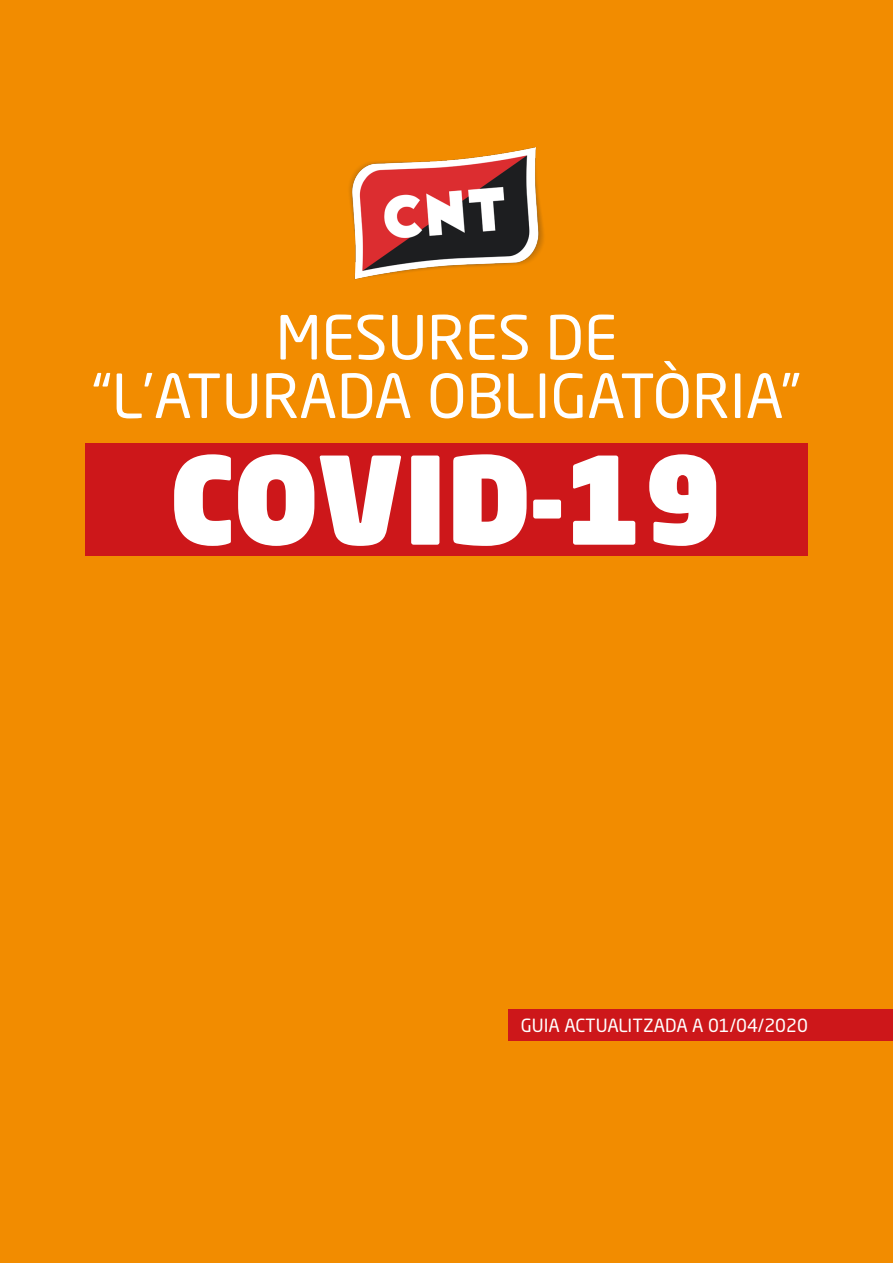
<style>
.page{position:relative;width:893px;height:1263px;background:#f28c00}
.page>*{position:absolute;margin:0;border:0;box-sizing:border-box;transform-origin:0 0}
.t1{font:900 120px "Neo Sans Pro";color:#fff}
.t2{font:60px/58.5px "Neo Sans Std";color:#fff;text-align:center}
.t3{font:18px "Neo Sans Std";color:#fff}
</style>
<div class="page">
<div style="left:85px;top:443px;width:723px;height:113px;background:#cd171a"></div>
<img style="left:349px;top:148px;width:195px;height:132px">
<div style="left:508px;top:1009px;width:385px;height:31px;background:#cd171a"></div>
<p class="t2" style="left:92px;top:307px;width:711px">MESURES DE<br>“L’ATURADA OBLIGATÒRIA”</p>
<h1 class="t1" style="left:169px;top:420px;width:556px">COVID-19</h1>
<p class="t3" style="left:521px;top:1014px;width:289px">GUIA ACTUALITZADA A 01/04/2020</p>
</div>
